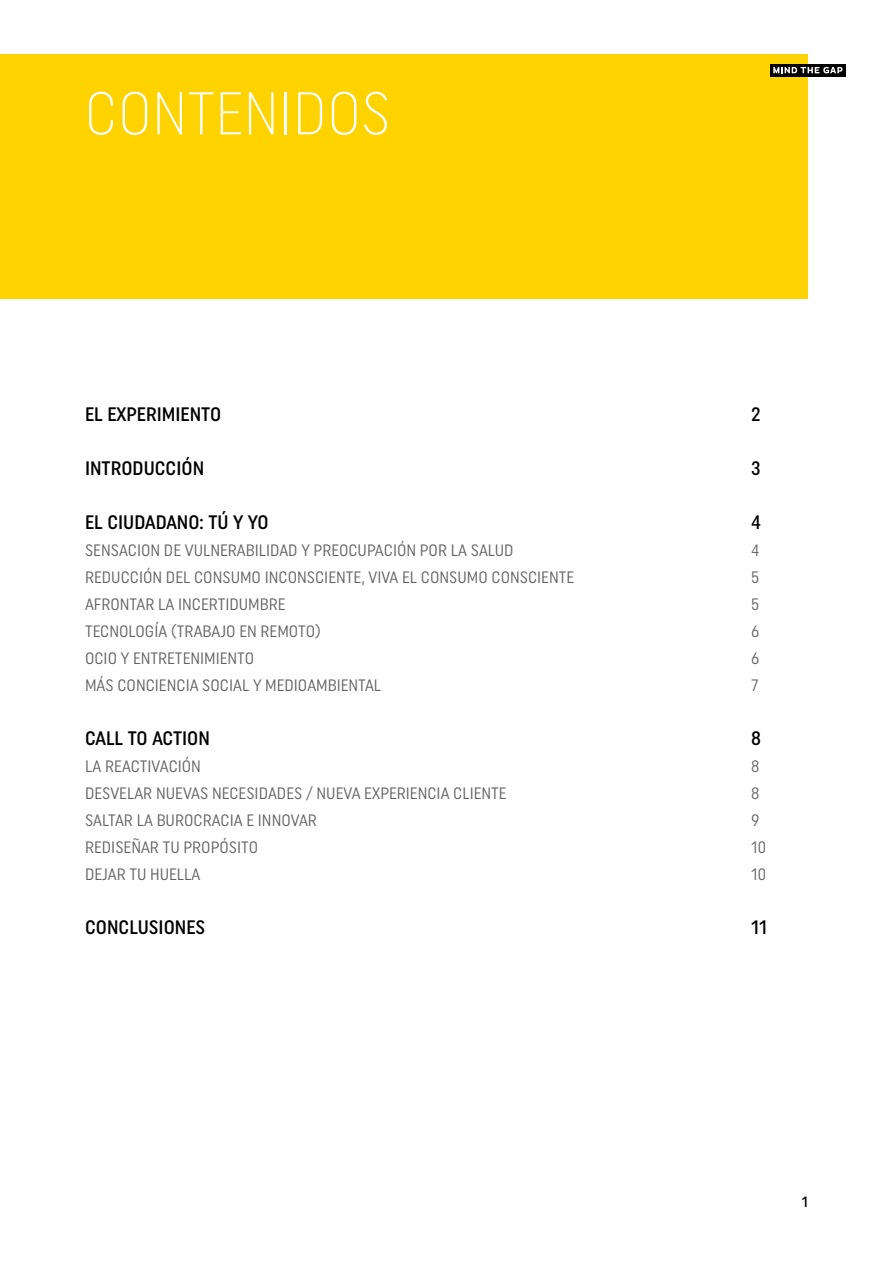
<style>
.page{position:relative;width:893px;height:1263px;background:#fff}
.page>*{position:absolute;margin:0;border:0;box-sizing:border-box;transform-origin:0 0}
.t1{font:300 60px "Uniform Condensed";color:#fff}
.t2{font:500 19.5px "Uniform Condensed";color:#000}
.t3{font:16.5px/27px "Uniform Condensed";color:#646363}
.t4{font:500 15px "Uniform Condensed";color:#000}
</style>
<div class="page">
<div style="left:0;top:54px;width:807px;height:244px;background:#ffd300"></div>
<div style="left:770px;top:64px;width:76px;height:13px;background:#000"></div>
<svg style="left:773px;top:67px;width:69px;height:6px"></svg>
<h1 class="t1" style="left:84px;top:77px;width:308px">CONTENIDOS</h1>
<p class="t2" style="left:85px;top:403px;width:138px">EL EXPERIMIENTO</p>
<p class="t2" style="left:85px;top:457px;width:121px">INTRODUCCIÓN</p>
<p class="t2" style="left:85px;top:511px;width:185px">EL CIUDADANO: TÚ Y YO</p>
<p class="t3" style="left:85px;top:536px;width:491px">SENSACION DE VULNERABILIDAD Y PREOCUPACIÓN POR LA SALUD REDUCCIÓN DEL CONSUMO INCONSCIENTE, VIVA EL CONSUMO CONSCIENTE AFRONTAR LA INCERTIDUMBRE<br>TECNOLOGÍA (TRABAJO EN REMOTO)<br>OCIO Y ENTRETENIMIENTO<br>MÁS CONCIENCIA SOCIAL Y MEDIOAMBIENTAL</p>
<p class="t2" style="left:85px;top:727px;width:126px">CALL TO ACTION</p>
<p class="t3" style="left:85px;top:752px;width:423px">LA REACTIVACIÓN<br>DESVELAR NUEVAS NECESIDADES / NUEVA EXPERIENCIA CLIENTE<br>SALTAR LA BUROCRACIA E INNOVAR<br>REDISEÑAR TU PROPÓSITO<br>DEJAR TU HUELLA</p>
<p class="t2" style="left:85px;top:916px;width:122px">CONCLUSIONES</p>
<p class="t2" style="left:751px;top:403px;width:11px">2</p>
<p class="t2" style="left:751px;top:457px;width:11px">3</p>
<p class="t2" style="left:751px;top:511px;width:11px">4</p>
<p class="t3" style="left:751px;top:536px;width:10px;text-align:justify">4<br>5<br>5<br>6<br>6<br>7</p>
<p class="t2" style="left:751px;top:727px;width:11px">8</p>
<p class="t3" style="left:751px;top:752px;width:16px">8<br>8<br>9<br>10<br>10</p>
<p class="t2" style="left:751px;top:916px;width:17px">11</p>
<p class="t4" style="left:802px;top:1193px;width:8px">1</p>
</div>
